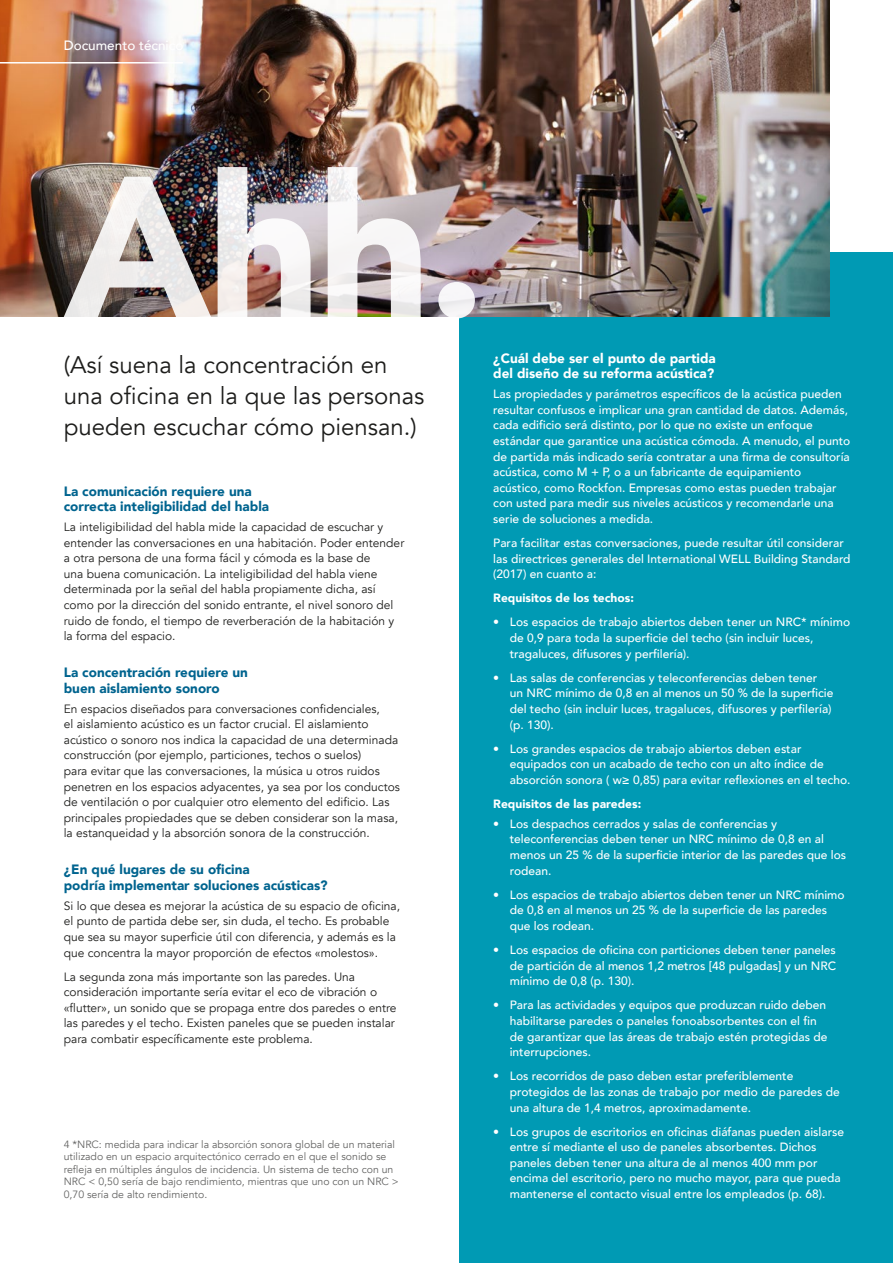
<style>
.page{position:relative;width:893px;height:1263px;background:#fff}
.page>*{position:absolute;margin:0;border:0;box-sizing:border-box;transform-origin:0 0}
.t1{font:900 198.75px "Avenir";color:#fff}
.t2{font:24px/31.2px "Avenir";color:#1d1d1b}
.t3{font:900 13.5px/15.6px "Avenir";color:#00648f}
.t4{font:900 13.5px/15.6px "Avenir";color:#fff}
.t5{font:500 13.5px "Avenir";color:#fff}
.t6{font:500 12px/15.6px "Avenir";color:#fff}
.t7{font:12px/15.6px "Avenir";color:#1d1d1b}
.t8{font:900 12px "Avenir";color:#fff}
.t9{font:10.5px/12.6px "Avenir";color:#646463}
</style>
<div class="page">
<div style="left:459px;top:253px;width:434px;height:1010px;background:#009ab4"></div>
<img style="left:0;top:0;width:829px;height:317px">
<hr style="left:0;top:62px;width:183px;height:2px;background:#fff">
<p class="t5" style="left:64px;top:34px;width:121px">Documento técnico</p>
<h1 class="t1" style="left:64px;top:78px;width:424px">Ahh.</h1>
<h2 class="t2" style="left:64px;top:349px;width:362px">(Así suena la concentración en una oficina en la que las personas pueden escuchar cómo piensan.)</h2>
<p class="t3" style="left:64px;top:483px;width:207px">La comunicación requiere una correcta inteligibilidad del habla</p>
<p class="t7" style="left:64px;top:519px;width:342px">La inteligibilidad del habla mide la capacidad de escuchar y entender las conversaciones en una habitación. Poder entender a otra persona de una forma fácil y cómoda es la base de<br>una buena comunicación. La inteligibilidad del habla viene determinada por la señal del habla propiamente dicha, así como por la dirección del sonido entrante, el nivel sonoro del ruido de fondo, el tiempo de reverberación de la habitación y la forma del espacio.</p>
<p class="t3" style="left:64px;top:664px;width:186px">La concentración requiere un buen aislamiento sonoro</p>
<p class="t7" style="left:64px;top:701px;width:338px">En espacios diseñados para conversaciones confidenciales,<br>el aislamiento acústico es un factor crucial. El aislamiento acústico o sonoro nos indica la capacidad de una determinada construcción (por ejemplo, particiones, techos o suelos)<br>para evitar que las conversaciones, la música u otros ruidos penetren en los espacios adyacentes, ya sea por los conductos de ventilación o por cualquier otro elemento del edificio. Las principales propiedades que se deben considerar son la masa, la estanqueidad y la absorción sonora de la construcción.</p>
<p class="t3" style="left:64px;top:861px;width:266px">¿En qué lugares de su oficina<br>podría implementar soluciones acústicas?</p>
<p class="t7" style="left:64px;top:898px;width:338px">Si lo que desea es mejorar la acústica de su espacio de oficina, el punto de partida debe ser, sin duda, el techo. Es probable que sea su mayor superficie útil con diferencia, y además es la que concentra la mayor proporción de efectos «molestos».</p>
<p class="t7" style="left:64px;top:969px;width:334px">La segunda zona más importante son las paredes. Una consideración importante sería evitar el eco de vibración o «flutter», un sonido que se propaga entre dos paredes o entre las paredes y el techo. Existen paneles que se pueden instalar para combatir específicamente este problema.</p>
<p class="t9" style="left:64px;top:1138px;width:337px">4 *NRC: medida para indicar la absorción sonora global de un material utilizado en un espacio arquitectónico cerrado en el que el sonido se refleja en múltiples ángulos de incidencia. Un sistema de techo con un NRC &lt; 0,50 sería de bajo rendimiento, mientras que uno con un NRC &gt; 0,70 sería de alto rendimiento.</p>
<p class="t4" style="left:493px;top:350px;width:224px">¿Cuál debe ser el punto de partida del diseño de su reforma acústica?</p>
<p class="t6" style="left:493px;top:385px;width:359px">Las propiedades y parámetros específicos de la acústica pueden resultar confusos e implicar una gran cantidad de datos. Además, cada edificio será distinto, por lo que no existe un enfoque estándar que garantice una acústica cómoda. A menudo, el punto de partida más indicado sería contratar a una firma de consultoría acústica, como M + P, o a un fabricante de equipamiento acústico, como Rockfon. Empresas como estas pueden trabajar con usted para medir sus niveles acústicos y recomendarle una serie de soluciones a medida.</p>
<p class="t6" style="left:493px;top:534px;width:359px">Para facilitar estas conversaciones, puede resultar útil considerar las directrices generales del International WELL Building Standard (2017) en cuanto a:</p>
<p class="t8" style="left:493px;top:588px;width:142px">Requisitos de los techos:</p>
<p class="t6" style="left:510px;top:614px;width:342px;text-indent:-16px">• Los espacios de trabajo abiertos deben tener un NRC* mínimo de 0,9 para toda la superficie del techo (sin incluir luces, tragaluces, difusores y perfilería).</p>
<p class="t6" style="left:510px;top:669px;width:325px;text-indent:-16px">• Las salas de conferencias y teleconferencias deben tener un NRC mínimo de 0,8 en al menos un 50 % de la superficie del techo (sin incluir luces, tragaluces, difusores y perfilería) (p. 130).</p>
<p class="t6" style="left:510px;top:740px;width:342px;text-indent:-16px">• Los grandes espacios de trabajo abiertos deben estar equipados con un acabado de techo con un alto índice de absorción sonora ( w≥ 0,85) para evitar reflexiones en el techo.</p>
<p class="t8" style="left:493px;top:793px;width:150px">Requisitos de las paredes:</p>
<p class="t6" style="left:510px;top:815px;width:338px;text-indent:-16px">• Los despachos cerrados y salas de conferencias y teleconferencias deben tener un NRC mínimo de 0,8 en al menos un 25 % de la superficie interior de las paredes que los rodean.</p>
<p class="t6" style="left:510px;top:886px;width:336px;text-indent:-16px">• Los espacios de trabajo abiertos deben tener un NRC mínimo de 0,8 en al menos un 25 % de la superficie de las paredes que los rodean.</p>
<p class="t6" style="left:510px;top:941px;width:328px;text-align:justify;text-indent:-16px">• Los espacios de oficina con particiones deben tener paneles de partición de al menos 1,2 metros [48 pulgadas] y un NRC mínimo de 0,8 (p. 130).</p>
<p class="t6" style="left:510px;top:997px;width:319px;text-indent:-16px">• Para las actividades y equipos que produzcan ruido deben habilitarse paredes o paneles fonoabsorbentes con el fin de garantizar que las áreas de trabajo estén protegidas de interrupciones.</p>
<p class="t6" style="left:510px;top:1068px;width:332px;text-indent:-16px">• Los recorridos de paso deben estar preferiblemente protegidos de las zonas de trabajo por medio de paredes de una altura de 1,4 metros, aproximadamente.</p>
<p class="t6" style="left:510px;top:1123px;width:336px;text-indent:-16px">• Los grupos de escritorios en oficinas diáfanas pueden aislarse entre sí mediante el uso de paneles absorbentes. Dichos paneles deben tener una altura de al menos 400 mm por encima del escritorio, pero no mucho mayor, para que pueda mantenerse el contacto visual entre los empleados (p. 68).</p>
</div>
